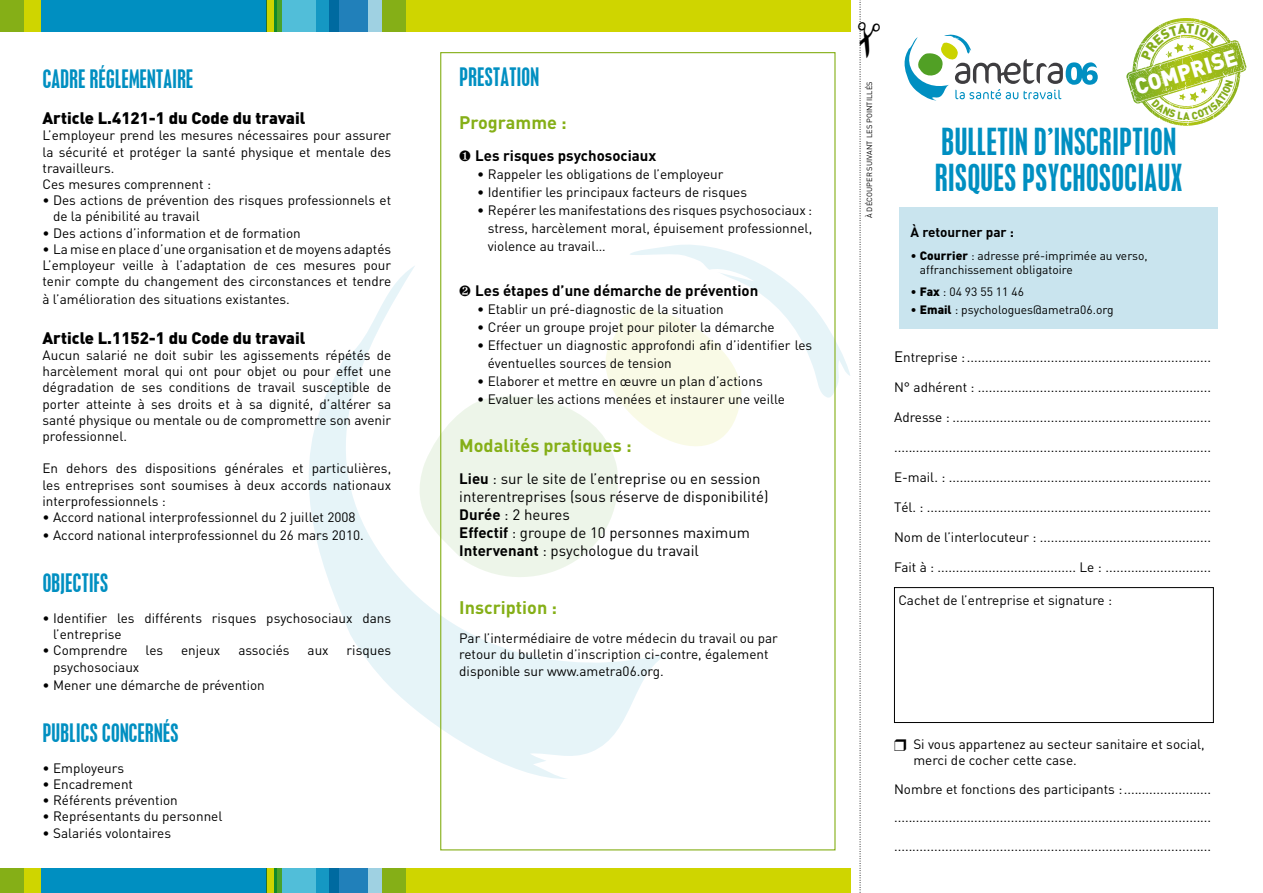
<style>
.page{position:relative;width:1263px;height:893px;background:#fff}
.page>*{position:absolute;margin:0;border:0;box-sizing:border-box;transform-origin:0 0}
.t1{font:condensed 33px/36px "Placard";letter-spacing:.015em;color:#008fc1}
.t2{font:condensed 22.5px "Placard";letter-spacing:.015em;color:#008fc1}
.t3{font:900 22.35px "DIN";color:#fff;scale:.96 1}
.t4{font:700 18px "DIN";color:#85af17}
.t5{font:900 16.5px "DIN";color:#000}
.t6{font:15px/18px "DIN";color:#000}
.t7{font:700 15px "DIN";color:#000}
.t8{font:13.5px/16.2px "DIN";color:#000}
.t9{font:700 13.5px "DIN";color:#000}
.t10{font:12px/14.4px "DIN";color:#000}
.t11{font:900 10.65px "DIN";color:#85ad1c;scale:.95 1}
.t12{font:7.5px "DIN";letter-spacing:.01em;color:#000}
.s1{font-weight:700}
.s2{font-weight:900}
.s3{font-size:15px}
</style>
<div class="page">
<svg style="left:309px;top:266px;width:360px;height:513px"></svg>
<svg style="left:586px;top:243px;width:264px;height:262px"></svg>
<div style="left:258px;top:869px;width:9px;height:24px;background:#2a702d"></div>
<div style="left:267px;top:869px;width:7px;height:24px;background:#cdd400"></div>
<hr style="left:274px;top:869px;width:4px;height:24px;background:#11882a">
<div style="left:277px;top:869px;width:5px;height:24px;background:#49a229"></div>
<div style="left:282px;top:869px;width:34px;height:24px;background:#51bed9"></div>
<div style="left:316px;top:869px;width:13px;height:24px;background:#1598c3"></div>
<div style="left:329px;top:869px;width:10px;height:24px;background:#006aa0"></div>
<div style="left:339px;top:869px;width:29px;height:24px;background:#2180ba"></div>
<div style="left:368px;top:869px;width:14px;height:24px;background:#9fd1e2"></div>
<div style="left:382px;top:869px;width:25px;height:24px;background:#85af17"></div>
<div style="left:406px;top:869px;width:444px;height:24px;background:#cfd500"></div>
<div style="left:0;top:869px;width:25px;height:24px;background:#85af17"></div>
<div style="left:24px;top:869px;width:30px;height:24px;background:#cfd500"></div>
<div style="left:41px;top:869px;width:225px;height:24px;background:#008fc1"></div>
<div style="left:899px;top:207px;width:319px;height:122px;background:#c9e4ee"></div>
<div style="left:894px;top:587px;width:320px;height:136px;border:1px solid #000"></div>
<svg style="left:904px;top:34px;width:194px;height:67px"></svg>
<div style="left:258px;top:0;width:9px;height:31px;background:#2a702d"></div>
<div style="left:267px;top:0;width:7px;height:31px;background:#cdd400"></div>
<hr style="left:274px;top:0;width:4px;height:31px;background:#11882a">
<div style="left:277px;top:0;width:5px;height:31px;background:#49a229"></div>
<div style="left:282px;top:0;width:35px;height:31px;background:#51bed9"></div>
<div style="left:316px;top:0;width:13px;height:31px;background:#1598c3"></div>
<div style="left:329px;top:0;width:10px;height:31px;background:#006aa0"></div>
<div style="left:339px;top:0;width:29px;height:31px;background:#2180ba"></div>
<div style="left:368px;top:0;width:14px;height:31px;background:#9fd1e2"></div>
<div style="left:382px;top:0;width:25px;height:31px;background:#85af17"></div>
<div style="left:406px;top:0;width:444px;height:31px;background:#cfd500"></div>
<div style="left:0;top:0;width:25px;height:31px;background:#85af17"></div>
<div style="left:24px;top:0;width:30px;height:31px;background:#cfd500"></div>
<div style="left:41px;top:0;width:225px;height:31px;background:#008fc1"></div>
<svg style="left:859px;top:0;width:2px;height:893px"></svg>
<svg style="left:1141px;top:18px;width:81px;height:42px"></svg>
<svg style="left:1151px;top:99px;width:32px;height:21px"></svg>
<svg style="left:1191px;top:80px;width:42px;height:39px"></svg>
<h2 class="t2" style="left:43px;top:65px;width:152px">CADRE RÉGLEMENTAIRE</h2>
<p class="t5" style="left:43px;top:107px;width:264px">Article L.4121-1 du Code du travail</p>
<p class="t8" style="left:43px;top:127px;width:350px">L’employeur prend les mesures nécessaires pour assurer la sécurité et protéger la santé physique et mentale des travailleurs.<br>Ces mesures comprennent :</p>
<p class="t8" style="left:53px;top:192px;width:340px;text-indent:-11px">• Des actions de prévention des risques professionnels et de la pénibilité au travail</p>
<p class="t8" style="left:43px;top:224px;width:260px">• Des actions d’information et de formation</p>
<p class="t8" style="left:43px;top:240px;width:350px;text-align:justify">• La mise en place d’une organisation et de moyens adaptés L’employeur veille à l’adaptation de ces mesures pour tenir compte du changement des circonstances et tendre</p>
<p class="t8" style="left:43px;top:291px;width:249px">à l’amélioration des situations existantes.</p>
<p class="t5" style="left:43px;top:327px;width:264px">Article L.1152-1 du Code du travail</p>
<p class="t8" style="left:43px;top:347px;width:350px;text-align:justify">Aucun salarié ne doit subir les agissements répétés de harcèlement moral qui ont pour objet ou pour effet une dégradation de ses conditions de travail susceptible de porter atteinte à ses droits et à sa dignité, d’altérer sa santé physique ou mentale ou de compromettre son avenir professionnel.</p>
<p class="t8" style="left:43px;top:460px;width:350px;text-align:justify">En dehors des dispositions générales et particulières, les entreprises sont soumises à deux accords nationaux interprofessionnels :</p>
<p class="t8" style="left:43px;top:509px;width:315px">• Accord national interprofessionnel du 2 juillet 2008</p>
<p class="t8" style="left:43px;top:527px;width:323px">• Accord national interprofessionnel du 26 mars 2010.</p>
<h2 class="t2" style="left:43px;top:569px;width:67px">OBJECTIFS</h2>
<p class="t8" style="left:53px;top:610px;width:340px;text-indent:-11px">• Identifier les différents risques psychosociaux dans l’entreprise</p>
<p class="t8" style="left:43px;top:642px;width:87px">• Comprendre</p>
<p class="t8" style="left:146px;top:642px;width:19px">les</p>
<p class="t8" style="left:181px;top:642px;width:41px">enjeux</p>
<p class="t8" style="left:238px;top:642px;width:53px">associés</p>
<p class="t8" style="left:308px;top:642px;width:23px">aux</p>
<p class="t8" style="left:347px;top:642px;width:46px">risques</p>
<p class="t8" style="left:53px;top:658px;width:88px">psychosociaux</p>
<p class="t8" style="left:43px;top:676px;width:224px">• Mener une démarche de prévention</p>
<h2 class="t2" style="left:43px;top:719px;width:137px">PUBLICS CONCERNÉS</h2>
<p class="t8" style="left:43px;top:759px;width:83px">• Employeurs</p>
<p class="t8" style="left:43px;top:776px;width:92px">• Encadrement</p>
<p class="t8" style="left:43px;top:792px;width:137px">• Référents prévention</p>
<p class="t8" style="left:43px;top:808px;width:181px">• Représentants du personnel</p>
<p class="t8" style="left:43px;top:824px;width:130px">• Salariés volontaires</p>
<h2 class="t2" style="left:459px;top:63px;width:81px">PRESTATION</h2>
<h3 class="t4" style="left:459px;top:111px;width:109px">Programme :</h3>
<p class="t7" style="left:459px;top:146px;width:199px">❶ Les risques psychosociaux</p>
<p class="t8" style="left:477px;top:166px;width:248px">• Rappeler les obligations de l’employeur</p>
<p class="t8" style="left:477px;top:184px;width:271px">• Identifier les principaux facteurs de risques</p>
<p class="t8" style="left:488px;top:201px;width:326px;line-height:18px;text-align:justify;text-indent:-11px">• Repérer les manifestations des risques psychosociaux : stress, harcèlement moral, épuisement professionnel, violence au travail…</p>
<p class="t7" style="left:459px;top:281px;width:301px">❷ Les étapes d’une démarche de prévention</p>
<p class="t8" style="left:477px;top:301px;width:248px">• Etablir un pré-diagnostic de la situation</p>
<p class="t8" style="left:477px;top:319px;width:299px">• Créer un groupe projet pour piloter la démarche</p>
<p class="t8" style="left:488px;top:336px;width:326px;line-height:18px;text-indent:-11px">• Effectuer un diagnostic approfondi afin d’identifier les éventuelles sources de tension</p>
<p class="t8" style="left:477px;top:373px;width:287px">• Elaborer et mettre en œuvre un plan d’actions</p>
<p class="t8" style="left:477px;top:391px;width:309px">• Evaluer les actions menées et instaurer une veille</p>
<h3 class="t4" style="left:459px;top:434px;width:174px">Modalités pratiques :</h3>
<p class="t6" style="left:459px;top:469px;width:311px"><span class="s1">Lieu</span> : sur le site de l’entreprise ou en session interentreprises (sous réserve de disponibilité)<br><span class="s1">Durée</span> : 2 heures<br><span class="s1">Effectif</span> : groupe de 10 personnes maximum <span class="s1">Intervenant</span> : psychologue du travail</p>
<h3 class="t4" style="left:459px;top:595px;width:99px">Inscription :</h3>
<p class="t8" style="left:459px;top:630px;width:320px">Par l’intermédiaire de votre médecin du travail ou par retour du bulletin d’inscription ci-contre, également disponible sur www.ametra06.org.</p>
<p class="t12" style="left:865px;top:218px;width:138px;rotate:-90deg">À DÉCOUPER SUIVANT LES POINTILLÉS</p>
<h3 class="t3" style="left:1131px;top:73px;width:112px;rotate:-17deg">COMPRISE</h3>
<p class="t11" style="left:1183px;top:109px;width:9px">A</p>
<h1 class="t1" style="left:935px;top:124px;width:249px">BULLETIN D’INSCRIPTION<br>RISQUES PSYCHOSOCIAUX</h1>
<p class="t9" style="left:910px;top:223px;width:105px">À retourner par :</p>
<p class="t10" style="left:920px;top:248px;width:229px;text-indent:-9px">• <span class="s2">Courrier</span> : adresse pré-imprimée au verso, affranchissement obligatoire</p>
<p class="t10" style="left:910px;top:284px;width:115px">• <span class="s2">Fax</span> : 04 93 55 11 46</p>
<p class="t10" style="left:910px;top:302px;width:204px">• <span class="s2">Email</span> : psychologues@ametra06.org</p>
<p class="t8" style="left:894px;top:349px;width:319px"><span class="s3">E</span>ntreprise :...................................................................</p>
<p class="t8" style="left:894px;top:379px;width:319px">N° adhérent : ................................................................</p>
<p class="t8" style="left:894px;top:409px;width:319px">Adresse : .......................................................................</p>
<p class="t8" style="left:894px;top:439px;width:319px">.......................................................................................</p>
<p class="t8" style="left:894px;top:469px;width:319px">E-mail. : ........................................................................</p>
<p class="t8" style="left:894px;top:499px;width:319px">Tél. : ..............................................................................</p>
<p class="t8" style="left:894px;top:529px;width:319px">Nom de l’interlocuteur : ...............................................</p>
<p class="t8" style="left:894px;top:559px;width:319px">Fait à : ...................................... Le : .............................</p>
<p class="t8" style="left:898px;top:592px;width:215px">Cachet de l’entreprise et signature :</p>
<p class="t8" style="left:913px;top:736px;width:293px">Si vous appartenez au secteur sanitaire et social, merci de cocher cette case.</p>
<p class="t8" style="left:894px;top:774px;width:319px;line-height:28.5px;text-align:justify">Nombre et fonctions des participants :........................ ....................................................................................... .......................................................................................</p>
</div>
